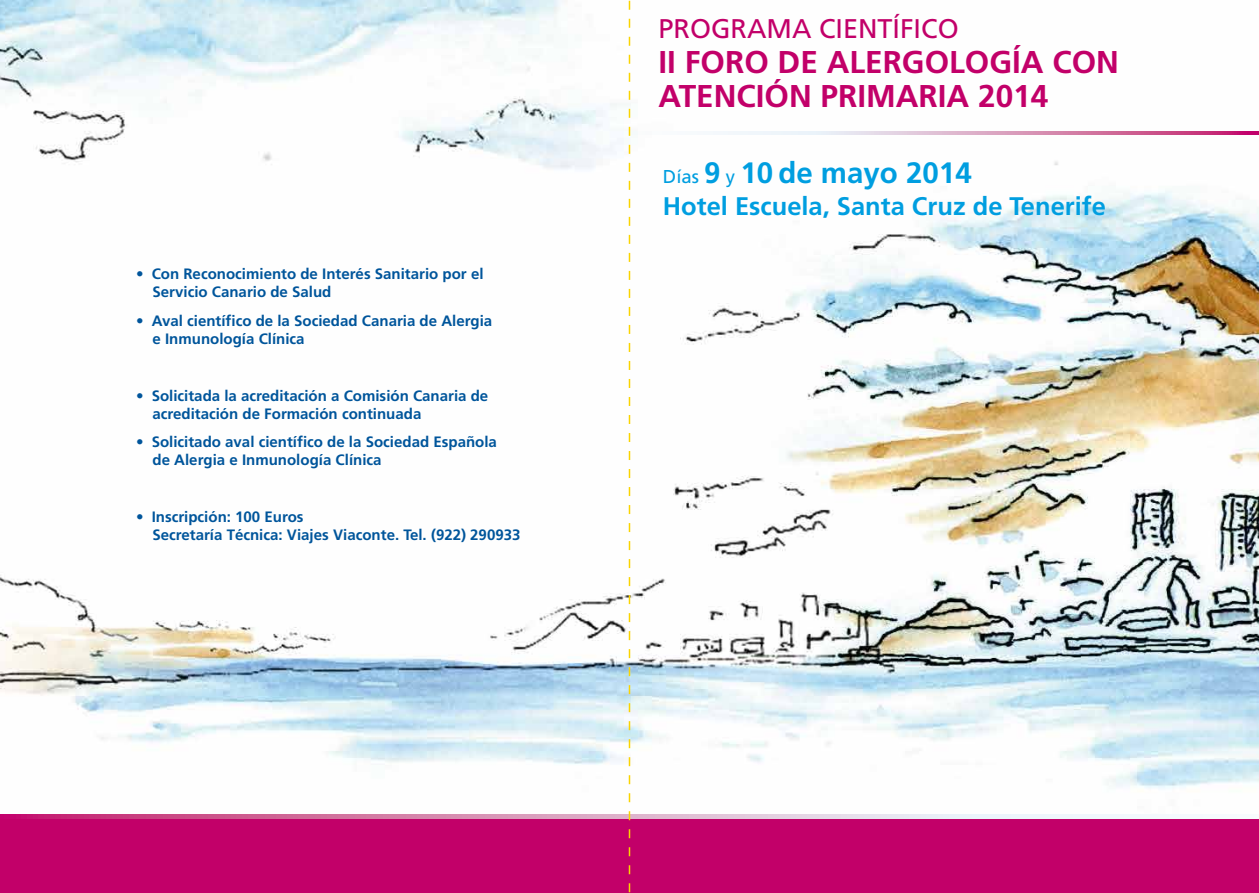
<style>
.page{position:relative;width:1259px;height:893px;background:#fff}
.page>*{position:absolute;margin:0;border:0;box-sizing:border-box;transform-origin:0 0}
.t1{font:700 31.5px/34.5px "Frutiger";color:#c20069}
.t2{font:700 29.55px "Frutiger";color:#009ee0}
.t3{font:27px "Frutiger";color:#c20069}
.t4{font:700 25.5px "Frutiger";color:#009ee0}
.t5{font:700 15px/18px "Frutiger";color:#00559b}
.s1{font-weight:400;font-size:18.6px}
</style>
<div class="page">
<img style="left:0;top:0;width:1259px;height:815px">
<div style="left:0;top:817px;width:1259px;height:76px;background:#c20069"></div>
<svg style="left:0;top:815px;width:1259px;height:4px;background:#dda6c4"></svg>
<svg style="left:616px;top:131px;width:643px;height:3px"></svg>
<svg style="left:629px;top:1px;width:1px;height:892px"></svg>
<p class="t5" style="left:152px;top:265px;width:332px;text-indent:-16px">• Con Reconocimiento de Interés Sanitario por el<br>Servicio Canario de Salud</p>
<p class="t5" style="left:152px;top:312px;width:341px;text-indent:-16px">• Aval científico de la Sociedad Canaria de Alergia e Inmunología Clínica</p>
<p class="t5" style="left:152px;top:387px;width:337px;text-indent:-16px">• Solicitada la acreditación a Comisión Canaria de acreditación de Formación continuada</p>
<p class="t5" style="left:152px;top:433px;width:346px;text-indent:-16px">• Solicitado aval científico de la Sociedad Española de Alergia e Inmunología Clínica</p>
<p class="t5" style="left:152px;top:508px;width:369px;text-indent:-16px">• Inscripción: 100 Euros<br>Secretaría Técnica: Viajes Viaconte. Tel. (922) 290933</p>
<h3 class="t3" style="left:658px;top:13px;width:302px">PROGRAMA CIENTÍFICO</h3>
<h1 class="t1" style="left:658px;top:45px;width:462px">II FORO DE ALERGOLOGÍA CON<br>ATENCIÓN PRIMARIA 2014</h1>
<h2 class="t2" style="left:663px;top:155px;width:310px"><span class="s1">Días</span> 9 <span class="s1">y</span> 10 de mayo 2014</h2>
<h3 class="t4" style="left:663px;top:191px;width:444px">Hotel Escuela, Santa Cruz de Tenerife</h3>
</div>
